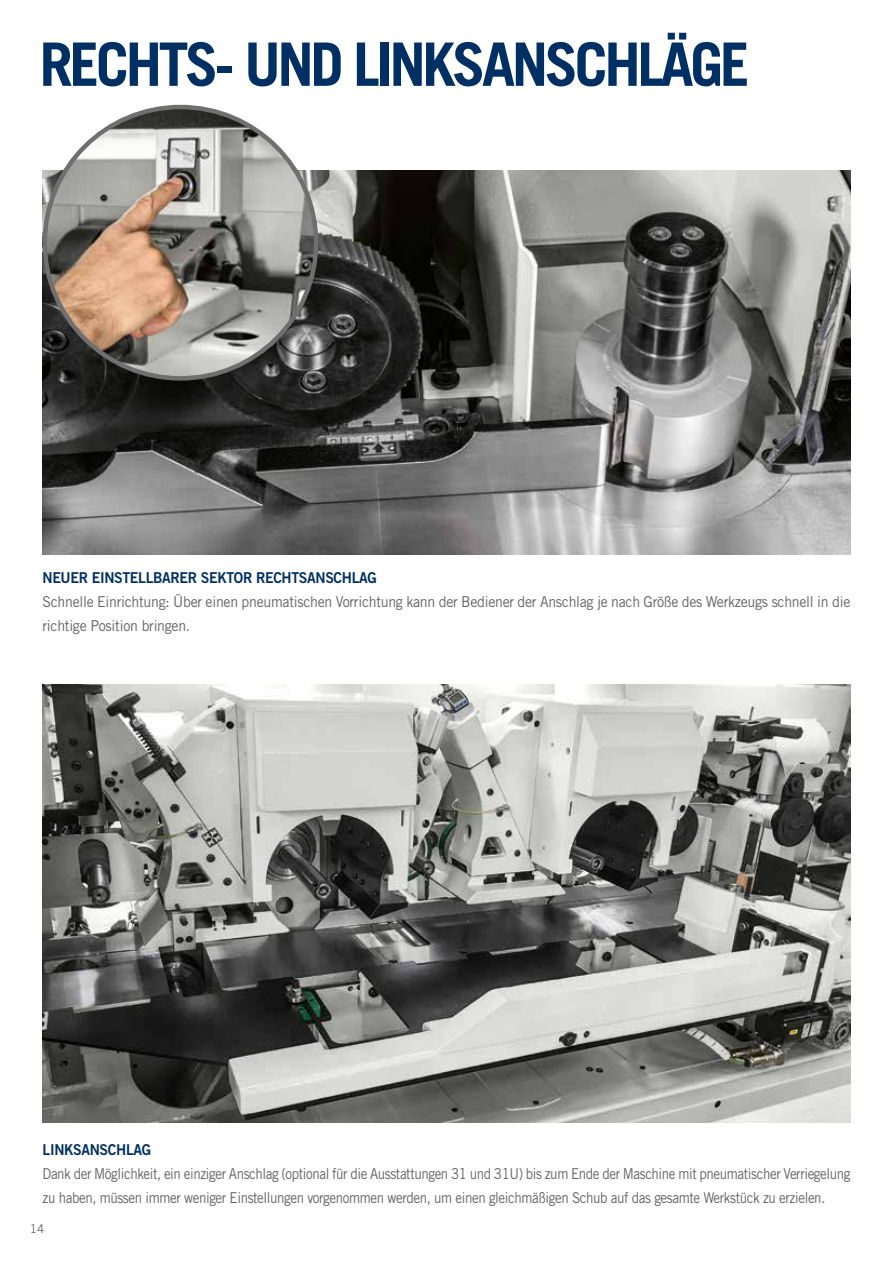
<style>
.page{position:relative;width:893px;height:1263px;background:#fff}
.page>*{position:absolute;margin:0;border:0;box-sizing:border-box;transform-origin:0 0}
.t1{font:700 60px "Trade Gothic LT Std";letter-spacing:-.06em;color:#003063}
.t2{font:15px/24px "Trade Gothic LT Std";letter-spacing:-.03em;color:#646363;scale:.89 1}
.t3{font:15px/24px "Trade Gothic LT Std";letter-spacing:-.03em;color:#646363;scale:.94 1}
.t4{font:15px "Trade Gothic LT Std Bd 2";letter-spacing:-.025em;color:#003063;scale:.94 1}
.t5{font:12px "Trade Gothic LT Std";color:#646363}
</style>
<div class="page">
<img style="left:43px;top:685px;width:807px;height:438px">
<img style="left:43px;top:170px;width:807px;height:385px">
<img style="left:45px;top:107px;width:271px;height:271px;border-radius:136px">
<h1 class="t1" style="left:40px;top:28px;width:712px">RECHTS- UND LINKSANSCHLÄGE</h1>
<p class="t4" style="left:43px;top:568px;width:357px">NEUER EINSTELLBARER SEKTOR RECHTSANSCHLAG</p>
<p class="t3" style="left:43px;top:589px;width:861px">Schnelle Einrichtung: Über einen pneumatischen Vorrichtung kann der Bediener der Anschlag je nach Größe des Werkzeugs schnell in die richtige Position bringen.</p>
<p class="t4" style="left:43px;top:1141px;width:117px">LINKSANSCHLAG</p>
<p class="t2" style="left:43px;top:1162px;width:909px">Dank der Möglichkeit, ein einziger Anschlag (optional für die Ausstattungen 31 und 31U) bis zum Ende der Maschine mit pneumatischer Verriegelung zu haben, müssen immer weniger Einstellungen vorgenommen werden, um einen gleichmäßigen Schub auf das gesamte Werkstück zu erzielen.</p>
<p class="t5" style="left:30px;top:1222px;width:16px">14</p>
</div>
